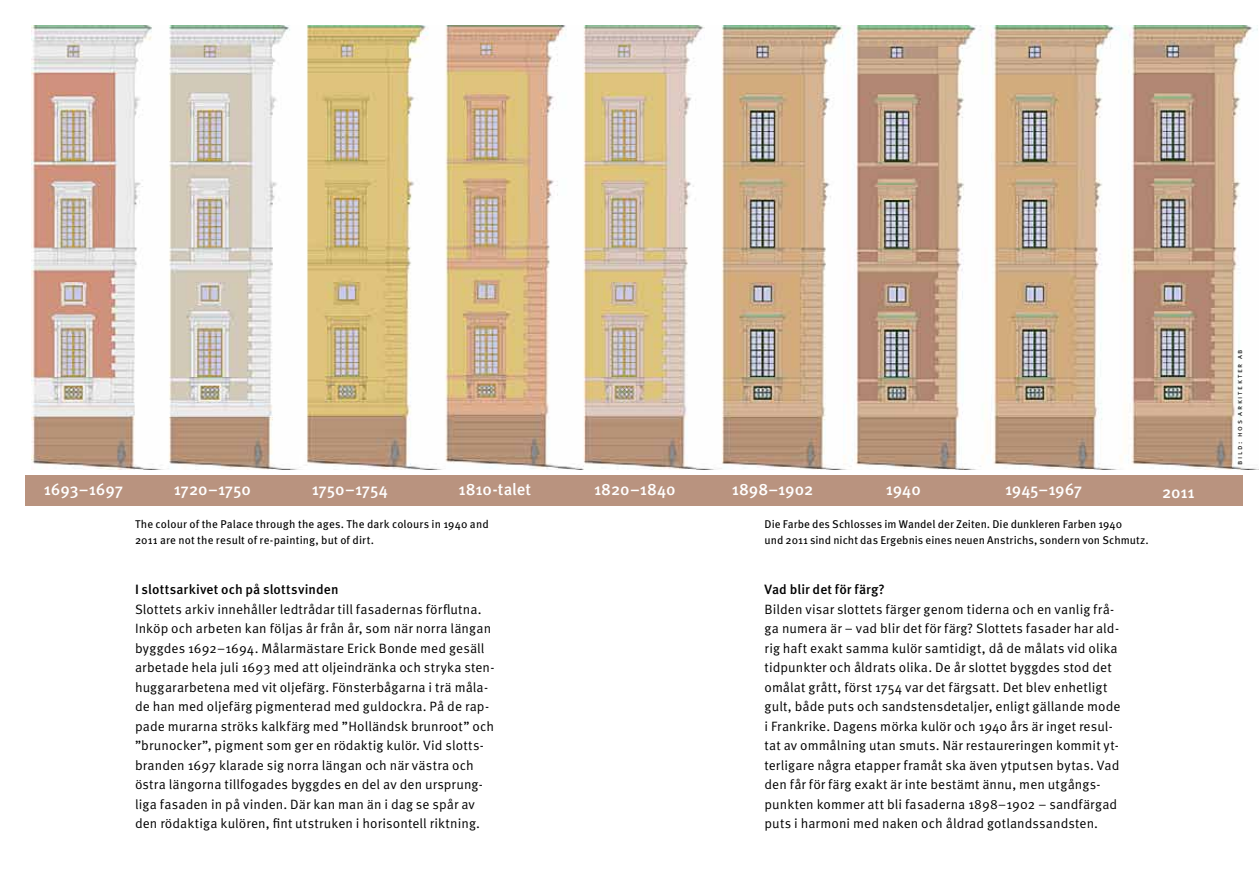
<style>
.page{position:relative;width:1259px;height:893px;background:#fff}
.page>*{position:absolute;margin:0;border:0;box-sizing:border-box;transform-origin:0 0}
.t1{font:500 16.5px "Meta OT";letter-spacing:-.01em;color:#fff}
.t2{font:13.5px/19.5px "Meta OT";letter-spacing:.005em;color:#000}
.t3{font:500 13.5px "Meta OT";letter-spacing:.01em;color:#000}
.t4{font:11.25px/16.5px "Meta OT";letter-spacing:.01em;color:#000}
.t5{font:7.5px "Meta OT";letter-spacing:.23em;color:#000}
</style>
<div class="page">
<div style="left:26px;top:475px;width:1217px;height:31px;background:#b9937f"></div>
<img style="left:31px;top:26px;width:1228px;height:444px">
<p class="t1" style="left:44px;top:479px;width:81px">1693–1697</p>
<p class="t1" style="left:174px;top:479px;width:79px">1720–1750</p>
<p class="t1" style="left:312px;top:479px;width:78px">1750–1754</p>
<p class="t1" style="left:458px;top:479px;width:74px">1810-talet</p>
<p class="t1" style="left:594px;top:479px;width:83px">1820–1840</p>
<p class="t1" style="left:732px;top:479px;width:83px">1898–1902</p>
<p class="t1" style="left:886px;top:479px;width:36px">1940</p>
<p class="t1" style="left:1005px;top:479px;width:79px">1945–1967</p>
<p class="t1" style="left:1162px;top:482px;width:34px">2011</p>
<p class="t4" style="left:135px;top:516px;width:355px">The colour of the Palace through the ages. The dark colours in 1940 and<br>2011 are not the result of re-painting, but of dirt.</p>
<p class="t3" style="left:135px;top:581px;width:205px">I slottsarkivet och på slottsvinden</p>
<p class="t2" style="left:135px;top:600px;width:361px">Slottets arkiv innehåller ledtrådar till fasadernas förflutna.<br>Inköp och arbeten kan följas år från år, som när norra längan byggdes 1692–1694. Målarmästare Erick Bonde med gesäll arbetade hela juli 1693 med att oljeindränka och stryka sten&shy;huggararbetena med vit oljefärg. Fönsterbågarna i trä måla&shy;de han med oljefärg pigmenterad med guldockra. På de rap&shy;pade murarna ströks kalkfärg med ”Holländsk brunroot” och ”brunocker”, pigment som ger en rödaktig kulör. Vid slotts&shy;branden 1697 klarade sig norra längan och när västra och östra längorna tillfogades byggdes en del av den ursprung&shy;liga fasaden in på vinden. Där kan man än i dag se spår av den rödaktiga kulören, fint utstruken i horisontell riktning.</p>
<p class="t4" style="left:764px;top:516px;width:386px">Die Farbe des Schlosses im Wandel der Zeiten. Die dunkleren Farben 1940<br>und 2011 sind nicht das Ergebnis eines neuen Anstrichs, sondern von Schmutz.</p>
<p class="t3" style="left:764px;top:581px;width:122px">Vad blir det för färg?</p>
<p class="t2" style="left:764px;top:599px;width:357px">Bilden visar slottets färger genom tiderna och en vanlig frå&shy;ga numera är – vad blir det för färg? Slottets fasader har ald&shy;rig haft exakt samma kulör samtidigt, då de målats vid olika tidpunkter och åldrats olika. De år slottet byggdes stod det omålat grått, först 1754 var det färgsatt. Det blev enhetligt gult, både puts och sandstensdetaljer, enligt gällande mode i Frankrike. Dagens mörka kulör och 1940 års är inget resul&shy;tat av ommålning utan smuts. När restaureringen kommit yt&shy;terligare några etapper framåt ska även ytputsen bytas. Vad den får för färg exakt är inte bestämt ännu, men utgångs&shy;punkten kommer att bli fasaderna 1898–1902 – sandfärgad puts i harmoni med naken och åldrad gotlandssandsten.</p>
<p class="t5" style="left:1235px;top:465px;width:117px;rotate:-90deg">bild: hos arkitekter ab</p>
</div>
